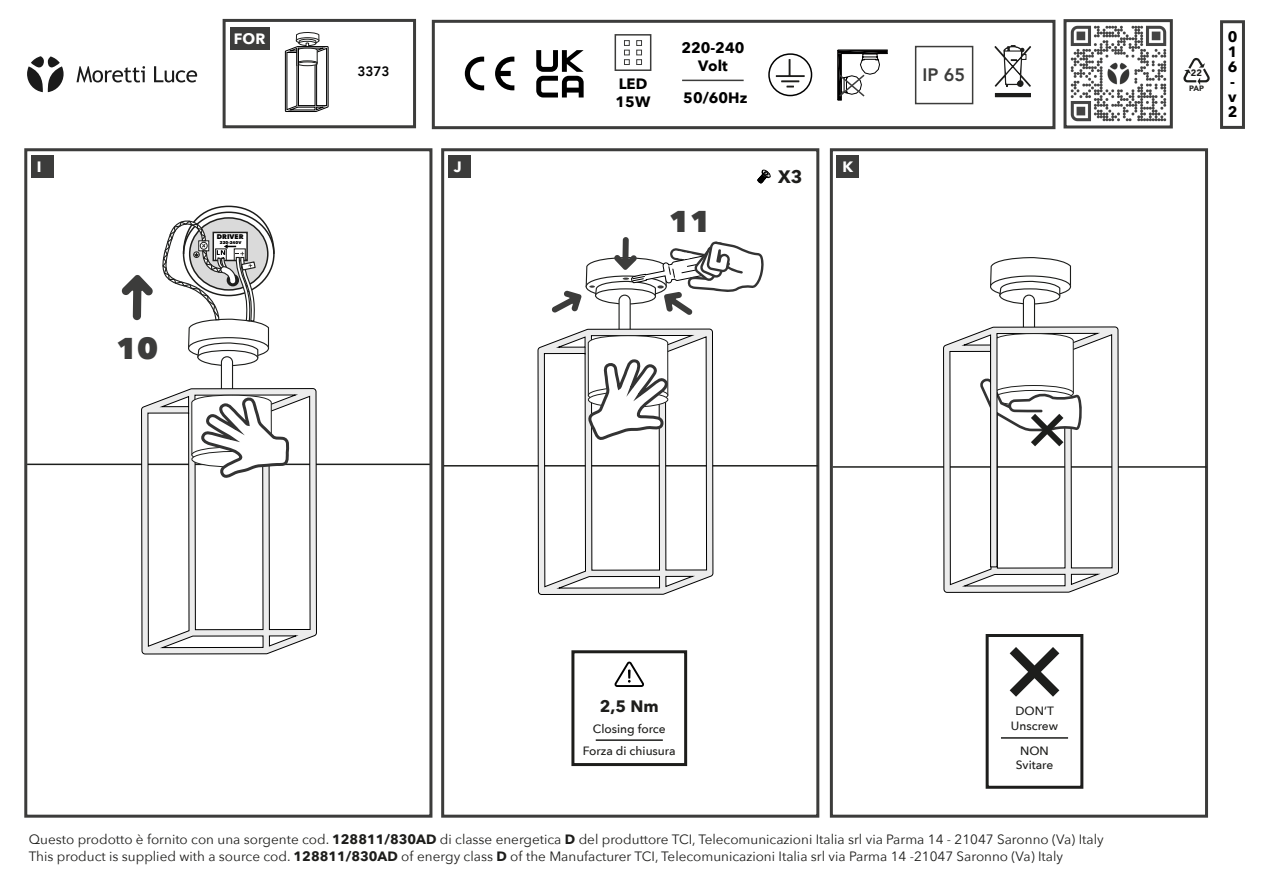
<style>
.page{position:relative;width:1263px;height:893px;background:#fff}
.page>*{position:absolute;margin:0;border:0;box-sizing:border-box;transform-origin:0 0}
.t1{font:800 30px "Avenir Next";color:#3c3c3b}
.t2{font:800 18px "Avenir";color:#3c3c3b}
.t3{font:700 18px "Avenir Next";color:#1d1d1b}
.t4{font:700 16.5px "Avenir Next";color:#1d1d1b}
.t5{font:700 15px/15px "Avenir Next";color:#000}
.t6{font:700 15px "Avenir Next";color:#fff}
.t7{font:13.5px/16.2px "Avenir Next";color:#1d1d1b}
.t8{font:800 13.5px "Avenir";color:#000}
.t9{font:500 12px/14.4px "Avenir Next";color:#1d1d1b;text-align:center}
.t10{font:900 9.3px "Avenir";color:#1e1e1c}
.t11{font:900 7.8px "Avenir";color:#1e1e1c}
.t12{font:800 6.75px "Avenir Next";color:#000}
.t13{font:800 4.05px "Avenir Next";color:#000}
.s1{font-weight:700}
</style>
<div class="page">
<hr style="left:27px;top:463px;width:404px;height:2px;background:#1d1e1c">
<div style="left:24px;top:148px;width:408px;height:669px;border:3px solid #3c3c3b"></div>
<div style="left:31px;top:155px;width:23px;height:23px;background:#3c3c3b"></div>
<div style="left:441px;top:148px;width:378px;height:669px;border:3px solid #3c3c3b"></div>
<div style="left:448px;top:155px;width:23px;height:23px;background:#3c3c3b"></div>
<hr style="left:444px;top:465px;width:374px;height:1px;background:#1d1e1c">
<div style="left:830px;top:148px;width:378px;height:669px;border:3px solid #3c3c3b"></div>
<div style="left:837px;top:155px;width:22px;height:23px;background:#3c3c3b"></div>
<hr style="left:833px;top:466px;width:374px;height:1px;background:#1d1e1c">
<div style="left:571px;top:650px;width:116px;height:116px;background:#fff;border:3px solid #1d1d1b"></div>
<svg style="left:614px;top:661px;width:30px;height:26px"></svg>
<hr style="left:596px;top:739px;width:67px;height:1px;background:#1d1e1c">
<div style="left:986px;top:634px;width:97px;height:154px;border:3px solid #1d1e1c"></div>
<svg style="left:1010px;top:647px;width:49px;height:49px"></svg>
<hr style="left:1001px;top:737px;width:67px;height:1px;background:#1d1e1c">
<img style="left:1083px;top:25px;width:84px;height:97px">
<svg style="left:27px;top:56px;width:37px;height:36px"></svg>
<div style="left:1064px;top:19px;width:109px;height:109px;border:3px solid #3c3c3b"></div>
<svg style="left:1183px;top:58px;width:27px;height:27px"></svg>
<div style="left:432px;top:20px;width:623px;height:109px;border:3px solid #3c3c3b"></div>
<svg style="left:465px;top:57px;width:19px;height:33px"></svg>
<svg style="left:495px;top:57px;width:19px;height:33px"></svg>
<div style="left:915px;top:46px;width:58px;height:58px;border:2px solid #3c3c3b"></div>
<svg style="left:837px;top:50px;width:51px;height:50px"></svg>
<div style="left:1220px;top:20px;width:25px;height:109px;border:3px solid #3c3c3b"></div>
<svg style="left:141px;top:479px;width:176px;height:175px"></svg>
<svg style="left:537px;top:443px;width:177px;height:152px"></svg>
<svg style="left:536px;top:19px;width:277px;height:424px"></svg>
<svg style="left:943px;top:326px;width:176px;height:267px"></svg>
<svg style="left:979px;top:19px;width:104px;height:548px"></svg>
<div style="left:223px;top:19px;width:193px;height:109px;border:3px solid #3c3c3b"></div>
<svg style="left:77px;top:18px;width:252px;height:461px"></svg>
<p class="t6" style="left:37px;top:154px;width:6px">I</p>
<p class="t6" style="left:234px;top:25px;width:33px">FOR</p>
<h1 class="t1" style="left:116px;top:329px;width:43px">10</h1>
<p class="t12" style="left:217px;top:233px;width:28px">DRIVER</p>
<p class="t13" style="left:220px;top:240px;width:23px">220-240V</p>
<p class="t8" style="left:358px;top:61px;width:33px">3373</p>
<p class="t6" style="left:454px;top:154px;width:9px">J</p>
<p class="t5" style="left:616px;top:74px;width:36px;line-height:18px">LED<br>15W</p>
<p class="t5" style="left:681px;top:38px;width:65px;line-height:18px;text-align:center">220-240<br>Volt</p>
<p class="t5" style="left:683px;top:90px;width:66px">50/60Hz</p>
<h1 class="t1" style="left:669px;top:203px;width:43px">11</h1>
<h2 class="t3" style="left:778px;top:161px;width:26px">X3</h2>
<p class="t6" style="left:842px;top:154px;width:12px">K</p>
<h2 class="t2" style="left:923px;top:61px;width:44px">IP 65</h2>
<p class="t10" style="left:1191px;top:65px;width:13px">22</p>
<p class="t11" style="left:1189px;top:82px;width:16px">PAP</p>
<p class="t5" style="left:1228px;top:29px;width:11px">0<br>1<br>6 - v<br>2</p>
<p class="t4" style="left:600px;top:692px;width:60px">2,5 Nm</p>
<p class="t9" style="left:583px;top:717px;width:94px;line-height:22.2px">Closing force<br>Forza di chiusura</p>
<p class="t9" style="left:1011px;top:703px;width:49px">DON’T<br>Unscrew</p>
<p class="t9" style="left:1016px;top:743px;width:39px">NON<br>Svitare</p>
<p class="t7" style="left:29px;top:831px;width:1076px">Questo prodotto è fornito con una sorgente cod. <span class="s1">128811/830AD</span> di classe energetica <span class="s1">D</span> del produttore TCI, Telecomunicazioni Italia srl via Parma 14 - 21047 Saronno (Va) Italy<br>This product is supplied with a source cod. <span class="s1">128811/830AD</span> of energy class <span class="s1">D</span> of the Manufacturer TCI, Telecomunicazioni Italia srl via Parma 14 -21047 Saronno (Va) Italy</p>
</div>
